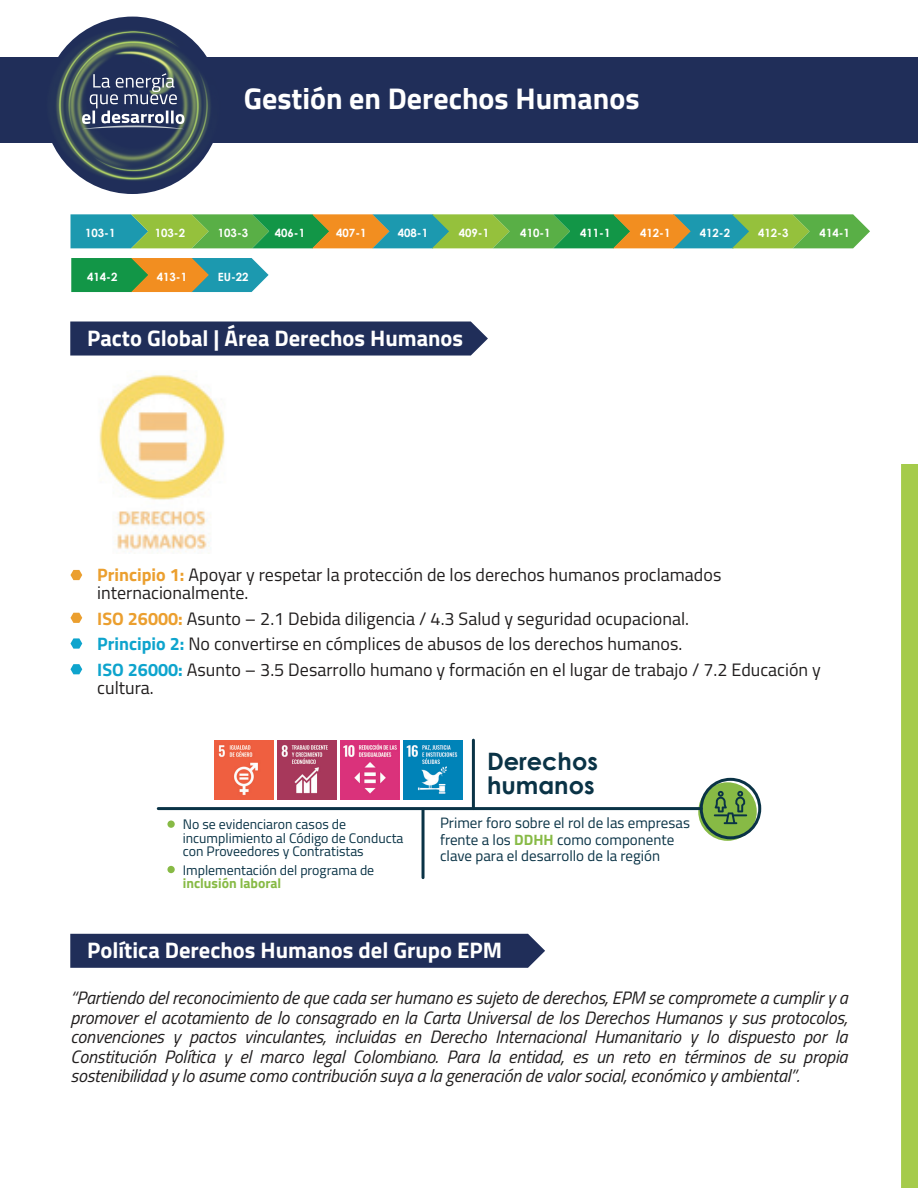
<style>
.page{position:relative;width:918px;height:1188px;background:#fff}
.page>*{position:absolute;margin:0;border:0;box-sizing:border-box;transform-origin:0 0}
.t1{font:700 30px "Titillium Web";color:#fff}
.t2{font:700 24px/24px "Century Gothic";color:#0a3346}
.t3{font:700 22.5px "Titillium Web";color:#fff}
.t4{font:italic 18px/19.5px "Titillium Web";letter-spacing:-.01em;color:#211e1e;text-align:justify}
.t5{font:18px/25.5px "Titillium Web";color:#211e1e}
.t6{font:15px/16.5px "Titillium Web";color:#0a3346}
.t7{font:13.8px/13.5px "Titillium Web";color:#0a3346}
.t8{font:700 13.8px "Titillium Web";color:#87ba45}
.t9{font:700 11.4px "Century Gothic";color:#fff}
.s1{font-weight:700;color:#eb9f2f}
.s2{font-weight:700;color:#0ea4cd}
.s3{font-weight:700;color:#87ba45}
</style>
<div class="page">
<div style="left:901px;top:464px;width:17px;height:724px;background:#a5cb4b"></div>
<div style="left:0;top:57px;width:918px;height:85px;background:#202e59"></div>
<img style="left:27px;top:16px;width:211px;height:178px">
<svg style="left:82px;top:73px;width:102px;height:56px"></svg>
<svg style="left:70px;top:214px;width:800px;height:34px;background:#68a75a"></svg>
<svg style="left:71px;top:258px;width:198px;height:34px;background:#649963"></svg>
<div style="left:70px;top:322px;width:418px;height:34px;background:#202e59"></div>
<img style="left:99px;top:375px;width:126px;height:177px">
<svg style="left:70px;top:570px;width:12px;height:10px"></svg>
<svg style="left:70px;top:613px;width:12px;height:10px"></svg>
<svg style="left:70px;top:638px;width:12px;height:11px"></svg>
<svg style="left:70px;top:664px;width:12px;height:10px"></svg>
<div style="left:167px;top:821px;width:8px;height:7px;background:#87ba45;border-radius:50%"></div>
<div style="left:167px;top:866px;width:8px;height:7px;background:#87ba45;border-radius:50%"></div>
<svg style="left:698px;top:782px;width:59px;height:59px"></svg>
<div style="left:700px;top:778px;width:61px;height:61px;border:3px solid #0a3346;border-radius:50%"></div>
<svg style="left:714px;top:791px;width:33px;height:33px"></svg>
<hr style="left:472px;top:740px;width:3px;height:69px;background:#0a3346">
<hr style="left:422px;top:809px;width:3px;height:69px;background:#0a3346">
<hr style="left:158px;top:807px;width:543px;height:3px;background:#0a3346">
<img style="left:215px;top:740px;width:59px;height:59px">
<img style="left:278px;top:740px;width:59px;height:59px">
<img style="left:341px;top:740px;width:59px;height:59px">
<img style="left:404px;top:740px;width:59px;height:59px">
<div style="left:70px;top:934px;width:475px;height:34px;background:#202e59"></div>
<h1 class="t1" style="left:244px;top:76px;width:397px">Gestión en Derechos Humanos</h1>
<p class="t9" style="left:85px;top:224px;width:32px">103-1</p>
<p class="t9" style="left:155px;top:224px;width:32px">103-2</p>
<p class="t9" style="left:218px;top:224px;width:32px">103-3</p>
<p class="t9" style="left:275px;top:224px;width:32px">406-1</p>
<p class="t9" style="left:336px;top:224px;width:32px">407-1</p>
<p class="t9" style="left:398px;top:224px;width:32px">408-1</p>
<p class="t9" style="left:459px;top:224px;width:32px">409-1</p>
<p class="t9" style="left:520px;top:224px;width:32px">410-1</p>
<p class="t9" style="left:580px;top:224px;width:32px">411-1</p>
<p class="t9" style="left:640px;top:224px;width:32px">412-1</p>
<p class="t9" style="left:700px;top:224px;width:32px">412-2</p>
<p class="t9" style="left:758px;top:224px;width:32px">412-3</p>
<p class="t9" style="left:820px;top:224px;width:32px">414-1</p>
<p class="t9" style="left:87px;top:268px;width:32px">414-2</p>
<p class="t9" style="left:157px;top:268px;width:32px">413-1</p>
<p class="t9" style="left:218px;top:268px;width:32px">EU-22</p>
<p class="t3" style="left:87px;top:321px;width:378px">Pacto Global | Área Derechos Humanos</p>
<p class="t5" style="left:97px;top:565px;width:626px;line-height:18px"><span class="s1">Principio 1:</span> Apoyar y respetar la protección de los derechos humanos proclamados internacionalmente.</p>
<p class="t5" style="left:97px;top:605px;width:725px"><span class="s1">ISO 26000:</span> Asunto – 2.1 Debida diligencia / 4.3 Salud y seguridad ocupacional.<br><span class="s2">Principio 2:</span> No convertirse en cómplices de abusos de los derechos humanos.<br><span class="s2">ISO 26000:</span> Asunto – 3.5 Desarrollo humano y formación en el lugar de trabajo / 7.2 Educación y</p>
<p class="t5" style="left:97px;top:674px;width:58px">cultura.</p>
<p class="t7" style="left:183px;top:817px;width:222px">No se evidenciaron casos de incumplimiento al Código de Conducta con Proveedores y Contratistas</p>
<p class="t7" style="left:183px;top:862px;width:193px">Implementación del programa de</p>
<p class="t8" style="left:183px;top:873px;width:100px">inclusión laboral</p>
<h2 class="t2" style="left:487px;top:749px;width:112px">Derechos humanos</h2>
<p class="t6" style="left:440px;top:814px;width:251px">Primer foro sobre el rol de las empresas frente a los <span class="s3">DDHH</span> como componente clave para el desarrollo de la región</p>
<p class="t3" style="left:87px;top:933px;width:416px">Política Derechos Humanos del Grupo EPM</p>
<p class="t4" style="left:70px;top:987px;width:779px">“Partiendo del reconocimiento de que cada ser humano es sujeto de derechos, EPM se compromete a cumplir y a promover el acotamiento de lo consagrado en la Carta Universal de los Derechos Humanos y sus protocolos, convenciones y pactos vinculantes, incluidas en Derecho Internacional Humanitario y lo dispuesto por la Constitución Política y el marco legal Colombiano. Para la entidad, es un reto en términos de su propia sostenibilidad y lo asume como contribución suya a la generación de valor social, económico y ambiental”.</p>
</div>
